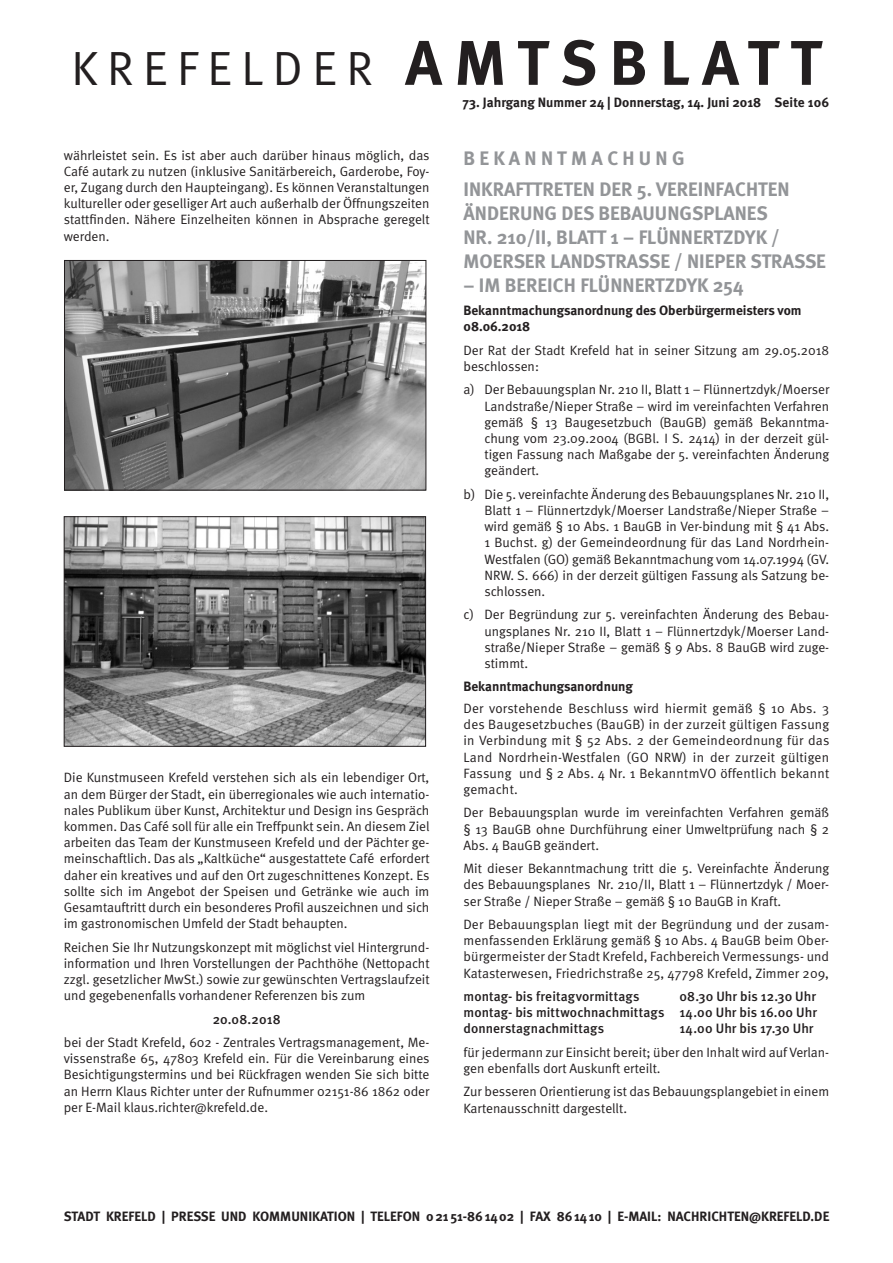
<style>
.page{position:relative;width:893px;height:1263px;background:#fff}
.page>*{position:absolute;margin:0;border:0;box-sizing:border-box;transform-origin:0 0}
.t1{font:48px "Meta Normal";letter-spacing:.2em;color:#231f20}
._13_p_Headline_grau{font:700 19.5px/24px "Meta";color:#939598}
.Fließtext_schwarz_9p{font:13.5px/16.2px "Meta Normal";color:#231f20;text-align:justify}
.Fliesstext_eingerück{font:13.5px/16.2px "Meta Normal";color:#231f20;text-align:justify}
._9_p_schwarz_fett{font:700 13.5px "Meta";color:#231f20}
.Fließtext_schwarz_9p-2{font:500 13.5px "Meta";letter-spacing:.005em;color:#231f20}
.s1{font-family:"Meta";font-weight:700;font-size:63px}
</style>
<div class="page">
<img style="left:66px;top:262px;width:358px;height:226px">
<div style="left:64px;top:260px;width:362px;height:230px;border:1px solid #231f20"></div>
<img style="left:66px;top:518px;width:358px;height:227px">
<div style="left:64px;top:516px;width:362px;height:231px;border:1px solid #231f20"></div>
<h1 class="t1" style="left:71px;top:40px;width:751px">KREFELDER <span class="s1">AMTSBLATT</span></h1>
<p class="Fließtext_schwarz_9p" style="left:64px;top:147px;width:367px">währleistet sein. Es ist aber auch darüber hinaus möglich, das Café autark zu nutzen (inklusive Sanitärbereich, Garderobe, Foy&shy;er, Zugang durch den Haupteingang). Es können Veranstaltungen kultureller oder geselliger Art auch außerhalb der Öffnungszeiten stattfinden. Nähere Einzelheiten können in Absprache geregelt werden.</p>
<p class="Fließtext_schwarz_9p" style="left:64px;top:769px;width:367px">Die Kunstmuseen Krefeld verstehen sich als ein lebendiger Ort, an dem Bürger der Stadt, ein überregionales wie auch internatio&shy;nales Publikum über Kunst, Architektur und Design ins Gespräch kommen. Das Café soll für alle ein Treffpunkt sein. An diesem Ziel arbeiten das Team der Kunstmuseen Krefeld und der Pächter ge&shy;meinschaftlich. Das als „Kaltküche“ ausgestattete Café erfordert daher ein kreatives und auf den Ort zugeschnittenes Konzept. Es sollte sich im Angebot der Speisen und Getränke wie auch im Gesamtauftritt durch ein besonderes Profil auszeichnen und sich im gastronomischen Umfeld der Stadt behaupten.</p>
<p class="Fließtext_schwarz_9p" style="left:64px;top:939px;width:367px">Reichen Sie Ihr Nutzungskonzept mit möglichst viel Hintergrund&shy;information und Ihren Vorstellungen der Pachthöhe (Nettopacht zzgl. gesetzlicher MwSt.) sowie zur gewünschten Vertragslaufzeit und gegebenenfalls vorhandener Referenzen bis zum</p>
<p class="Fließtext_schwarz_9p-2" style="left:213px;top:1011px;width:69px">20.08.2018</p>
<p class="Fließtext_schwarz_9p" style="left:64px;top:1034px;width:367px">bei der Stadt Krefeld, 602 - Zentrales Vertragsmanagement, Me&shy;vissenstraße 65, 47803 Krefeld ein. Für die Vereinbarung eines Besichtigungstermins und bei Rückfragen wenden Sie sich bitte an Herrn Klaus Richter unter der Rufnummer 02151-86 1862 oder per E-Mail klaus.richter@krefeld.de.</p>
<p class="_9_p_schwarz_fett" style="left:462px;top:94px;width:368px">73. Jahrgang Nummer 24 | Donnerstag, 14. Juni 2018 Seite 106</p>
<p class="_13_p_Headline_grau" style="left:463px;top:145px;width:223px">B E K A N N T M A C H U N G</p>
<p class="_13_p_Headline_grau" style="left:463px;top:176px;width:328px">INKRAFTTRETEN DER 5. VEREINFACHTEN</p>
<p class="_13_p_Headline_grau" style="left:463px;top:200px;width:306px">ÄNDERUNG DES BEBAUUNGSPLANES</p>
<p class="_13_p_Headline_grau" style="left:463px;top:224px;width:364px">NR. 210/II, BLATT 1 – FLÜNNERTZDYK /<br>MOERSER LANDSTRASSE / NIEPER STRASSE</p>
<p class="_13_p_Headline_grau" style="left:463px;top:272px;width:282px">– IM BEREICH FLÜNNERTZDYK 254</p>
<p class="_9_p_schwarz_fett" style="left:463px;top:302px;width:340px">Bekanntmachungsanordnung des Oberbürgermeisters vom</p>
<p class="_9_p_schwarz_fett" style="left:463px;top:318px;width:68px">08.06.2018</p>
<p class="Fließtext_schwarz_9p" style="left:463px;top:342px;width:367px">Der Rat der Stadt Krefeld hat in seiner Sitzung am 29.05.2018 beschlossen:</p>
<p class="Fliesstext_eingerück" style="left:484px;top:381px;width:346px;text-indent:-21px">a) Der Bebauungsplan Nr. 210 II, Blatt 1 – Flünnertzdyk/Moerser Landstraße/Nieper Straße – wird im vereinfachten Verfahren gemäß § 13 Baugesetzbuch (BauGB) gemäß Bekanntma&shy;chung vom 23.09.2004 (BGBl. I S. 2414) in der derzeit gül&shy;tigen Fassung nach Maßgabe der 5. vereinfachten Änderung geändert.</p>
<p class="Fliesstext_eingerück" style="left:484px;top:486px;width:346px;text-indent:-21px">b) Die 5. vereinfachte Änderung des Bebauungsplanes Nr. 210 II, Blatt 1 – Flünnertzdyk/Moerser Landstraße/Nieper Straße – wird gemäß § 10 Abs. 1 BauGB in Ver-bindung mit § 41 Abs.<br>1 Buchst. g) der Gemeindeordnung für das Land Nordrhein-Westfalen (GO) gemäß Bekanntmachung vom 14.07.1994 (GV.<br>NRW. S. 666) in der derzeit gültigen Fassung als Satzung be&shy;schlossen.</p>
<p class="Fliesstext_eingerück" style="left:484px;top:606px;width:346px;text-indent:-21px">c) Der Begründung zur 5. vereinfachten Änderung des Bebau&shy;ungsplanes Nr. 210 II, Blatt 1 – Flünnertzdyk/Moerser Land&shy;straße/Nieper Straße – gemäß § 9 Abs. 8 BauGB wird zuge&shy;stimmt.</p>
<p class="_9_p_schwarz_fett" style="left:463px;top:678px;width:171px">Bekanntmachungsanordnung</p>
<p class="Fließtext_schwarz_9p" style="left:463px;top:700px;width:367px">Der vorstehende Beschluss wird hiermit gemäß § 10 Abs. 3 des Baugesetzbuches (BauGB) in der zurzeit gültigen Fassung in Verbindung mit § 52 Abs. 2 der Gemeindeordnung für das Land Nordrhein-Westfalen (GO NRW) in der zurzeit gültigen Fassung und § 2 Abs. 4 Nr. 1 BekanntmVO öffentlich bekannt gemacht.</p>
<p class="Fließtext_schwarz_9p" style="left:463px;top:804px;width:367px">Der Bebauungsplan wurde im vereinfachten Verfahren gemäß § 13 BauGB ohne Durchführung einer Umweltprüfung nach § 2<br>Abs. 4 BauGB geändert.</p>
<p class="Fließtext_schwarz_9p" style="left:463px;top:860px;width:367px">Mit dieser Bekanntmachung tritt die 5. Vereinfachte Änderung des Bebauungsplanes Nr. 210/II, Blatt 1 – Flünnertzdyk / Moer&shy;ser Straße / Nieper Straße – gemäß § 10 BauGB in Kraft.</p>
<p class="Fließtext_schwarz_9p" style="left:463px;top:916px;width:367px">Der Bebauungsplan liegt mit der Begründung und der zusam&shy;menfassenden Erklärung gemäß § 10 Abs. 4 BauGB beim Ober&shy;bürgermeister der Stadt Krefeld, Fachbereich Vermessungs- und Katasterwesen, Friedrichstraße 25, 47798 Krefeld, Zimmer 209,</p>
<p class="Fließtext_schwarz_9p-2" style="left:463px;top:988px;width:178px">montag- bis freitagvormittags</p>
<p class="Fließtext_schwarz_9p-2" style="left:679px;top:988px;width:138px">08.30 Uhr bis 12.30 Uhr</p>
<p class="Fließtext_schwarz_9p-2" style="left:463px;top:1005px;width:355px">montag- bis mittwochnachmittags 14.00 Uhr bis 16.00 Uhr</p>
<p class="Fließtext_schwarz_9p-2" style="left:463px;top:1021px;width:142px">donnerstagnachmittags</p>
<p class="Fließtext_schwarz_9p-2" style="left:679px;top:1021px;width:136px">14.00 Uhr bis 17.30 Uhr</p>
<p class="Fließtext_schwarz_9p" style="left:463px;top:1044px;width:367px">für jedermann zur Einsicht bereit; über den Inhalt wird auf Verlan&shy;gen ebenfalls dort Auskunft erteilt.</p>
<p class="Fließtext_schwarz_9p" style="left:463px;top:1083px;width:367px">Zur besseren Orientierung ist das Bebauungsplangebiet in einem<br>Kartenausschnitt dargestellt.</p>
<p class="_9_p_schwarz_fett" style="left:64px;top:1207px;width:767px">STADT KREFELD | PRESSE UND KOMMUNIKATION | TELEFON 02151-861402 | FAX 861410 | E-MAIL: NACHRICHTEN@KREFELD.DE</p>
</div>
